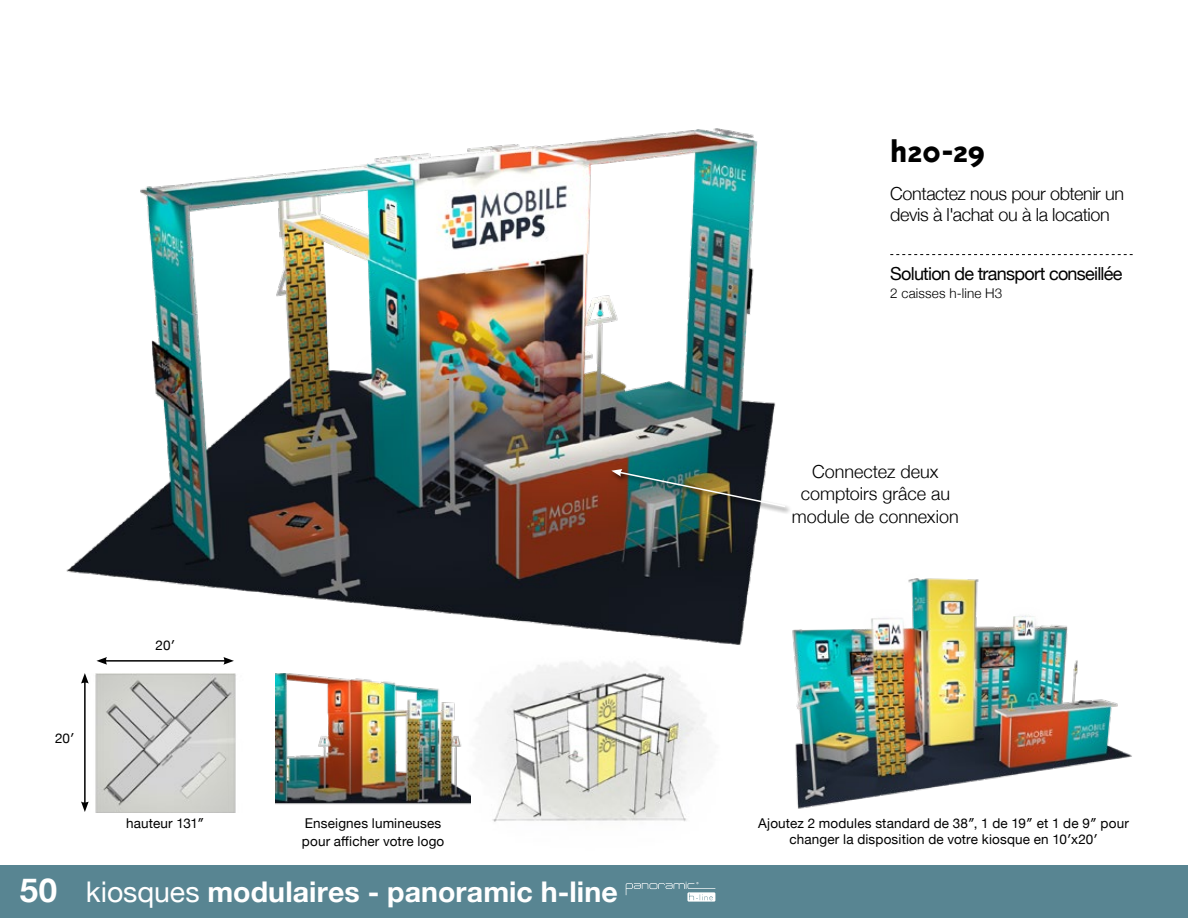
<style>
.page{position:relative;width:1188px;height:918px;background:#fff}
.page>*{position:absolute;margin:0;border:0;box-sizing:border-box;transform-origin:0 0}
.t1{font:800 33px "Triplex Sans";color:#000}
.t2{font:700 28.5px "Helvetica Neue";letter-spacing:.005em;color:#fff}
.t3{font:300 18px/21px "Helvetica Neue";letter-spacing:-.02em;color:#000}
.t4{font:300 18px/22.5px "Helvetica Neue";color:#000;text-align:center}
.t5{font:18px "Helvetica Neue";letter-spacing:-.04em;color:#000}
.t6{font:13.5px/16.2px "Helvetica Neue";letter-spacing:.01em;color:#000;text-align:center}
.t7{font:300 13.5px "Helvetica Neue";letter-spacing:.01em;color:#000}
.s1{font-size:33px}
.s2{font-weight:400}
</style>
<div class="page">
<img style="left:795px;top:578px;width:337px;height:231px">
<img style="left:66px;top:128px;width:801px;height:583px">
<div style="left:611px;top:468px;width:182px;height:46px;background:#000;opacity:.75"></div>
<img style="left:611px;top:469px;width:176px;height:39px">
<svg style="left:890px;top:254px;width:243px;height:1px"></svg>
<img style="left:465px;top:657px;width:258px;height:165px">
<img style="left:81px;top:673px;width:169px;height:139px">
<img style="left:276px;top:673px;width:195px;height:139px">
<hr style="left:84px;top:681px;width:2px;height:123px;background:#000">
<svg style="left:81px;top:673px;width:8px;height:11px"></svg>
<svg style="left:81px;top:802px;width:8px;height:10px"></svg>
<hr style="left:105px;top:660px;width:121px;height:2px;background:#000">
<svg style="left:96px;top:657px;width:11px;height:8px"></svg>
<svg style="left:223px;top:657px;width:11px;height:8px"></svg>
<div style="left:0;top:865px;width:1188px;height:53px;background:#588592"></div>
<svg style="left:626px;top:882px;width:89px;height:20px"></svg>
<p class="t6" style="left:55px;top:730px;width:21px">20′</p>
<p class="t6" style="left:156px;top:638px;width:21px">20′</p>
<p class="t6" style="left:126px;top:815px;width:79px">hauteur 131″</p>
<p class="t6" style="left:302px;top:815px;width:144px;line-height:18px;text-align:left">Enseignes lumineuses pour afficher votre logo</p>
<h2 class="t2" style="left:20px;top:869px;width:599px"><span class="s1">50</span> <span class="s2">kiosques</span> modulaires - panoramic h-line</h2>
<h1 class="t1" style="left:890px;top:133px;width:96px">h20-29</h1>
<h3 class="t3" style="left:890px;top:182px;width:235px">Contactez nous pour obtenir un devis à l'achat ou à la location</h3>
<h3 class="t5" style="left:890px;top:261px;width:234px">Solution de transport conseillée</h3>
<p class="t7" style="left:890px;top:282px;width:114px">2 caisses h-line H3</p>
<h3 class="t4" style="left:792px;top:459px;width:168px">Connectez deux comptoirs grâce au module de connexion</h3>
<p class="t6" style="left:758px;top:815px;width:372px">Ajoutez 2 modules standard de 38″, 1 de 19″ et 1 de 9″ pour changer la disposition de votre kiosque en 10′x20′</p>
</div>
